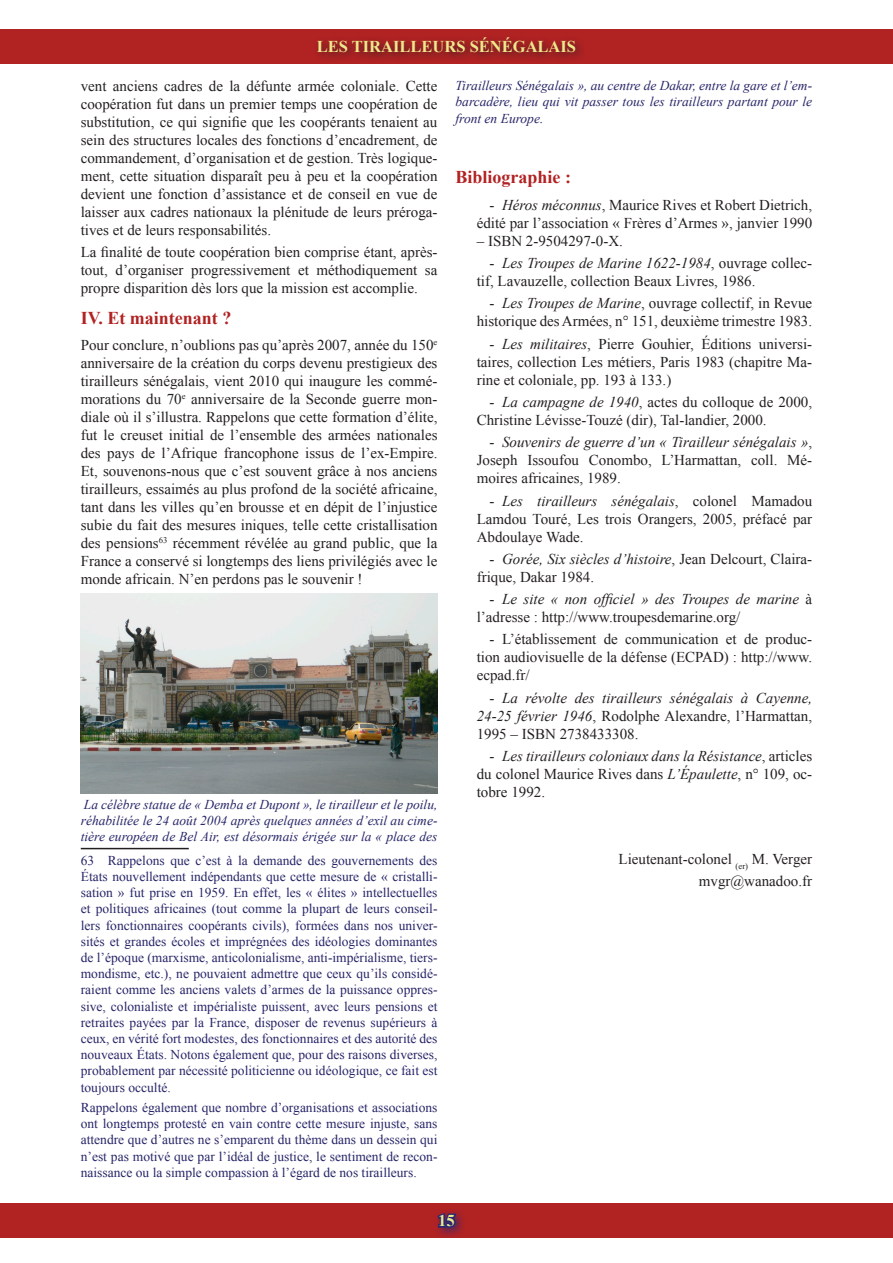
<style>
.page{position:relative;width:893px;height:1263px;background:#fff}
.page>*{position:absolute;margin:0;border:0;box-sizing:border-box;transform-origin:0 0}
.Titre_1{font:700 18px "Times New Roman";color:#b12223}
.t1{font:700 16.5px "Times New Roman";color:#eee88c}
.t2{font:15px/18px "Times New Roman";color:#231f20;text-align:justify}
.t3{font:italic 15px/18px "Times New Roman";color:#231f20;text-align:justify}
.Note_bdp{font:13.5px/16.2px "Times New Roman";color:#282669;text-align:justify}
.Légende{font:italic 13.5px/16.2px "Times New Roman";color:#282669;text-align:justify}
.s1{font-style:italic}
.s2{font-style:normal}
</style>
<div class="page">
<div style="left:0;top:30px;width:893px;height:34px;background:#b12223"></div>
<div style="left:313px;top:33px;width:273px;height:30px;background:#231f20;opacity:.75"></div>
<div style="left:0;top:1203px;width:893px;height:34px;background:#b12223"></div>
<div style="left:433px;top:1208px;width:34px;height:31px;background:#282873;opacity:.75"></div>
<svg style="left:435px;top:1211px;width:23px;height:19px"></svg>
<img style="left:81px;top:593px;width:357px;height:200px">
<hr style="left:81px;top:848px;width:108px;height:1px;background:#231f20">
<p class="t1" style="left:317px;top:35px;width:261px">LES TIRAILLEURS SÉNÉGALAIS</p>
<p class="t2" style="left:81px;top:77px;width:358px">vent anciens cadres de la défunte armée coloniale. Cette coopération fut dans un premier temps une coopération de substitution, ce qui signifie que les coopérants tenaient au sein des structures locales des fonctions d’encadrement, de commandement, d’organisation et de gestion. Très logique&shy;ment, cette situation disparaît peu à peu et la coopération devient une fonction d’assistance et de conseil en vue de laisser aux cadres nationaux la plénitude de leurs préroga&shy;tives et de leurs responsabilités.</p>
<p class="t2" style="left:81px;top:243px;width:358px">La finalité de toute coopération bien comprise étant, après&shy;tout, d’organiser progressivement et méthodiquement sa propre disparition dès lors que la mission est accomplie.</p>
<p class="Titre_1" style="left:81px;top:305px;width:152px">IV. Et maintenant ?</p>
<p class="t2" style="left:81px;top:336px;width:358px">Pour conclure, n’oublions pas qu’après 2007, année du 150<sup>e </sup>anniversaire de la création du corps devenu prestigieux des tirailleurs sénégalais, vient 2010 qui inaugure les commé&shy;morations du 70<sup>e</sup> anniversaire de la Seconde guerre mon&shy;diale où il s’illustra. Rappelons que cette formation d’élite, fut le creuset initial de l’ensemble des armées nationales des pays de l’Afrique francophone issus de l’ex-Empire.<br>Et, souvenons-nous que c’est souvent grâce à nos anciens tirailleurs, essaimés au plus profond de la société africaine, tant dans les villes qu’en brousse et en dépit de l’injustice subie du fait des mesures iniques, telle cette cristallisation des pensions<sup>63</sup> récemment révélée au grand public, que la France a conservé si longtemps des liens privilégiés avec le monde africain. N’en perdons pas le souvenir !</p>
<p class="Légende" style="left:81px;top:796px;width:358px">La célèbre statue de « Demba et Dupont », le tirailleur et le poilu, réhabilitée le 24 août 2004 après quelques années d’exil au cime&shy;tière européen de Bel Air, est désormais érigée sur la « place des</p>
<p class="Note_bdp" style="left:81px;top:852px;width:358px">63 Rappelons que c’est à la demande des gouvernements des États nouvellement indépendants que cette mesure de « cristalli&shy;sation » fut prise en 1959. En effet, les « élites » intellectuelles et politiques africaines (tout comme la plupart de leurs conseil&shy;lers fonctionnaires coopérants civils), formées dans nos univer&shy;sités et grandes écoles et imprégnées des idéologies dominantes de l’époque (marxisme, anticolonialisme, anti-impérialisme, tiers&shy;mondisme, etc.), ne pouvaient admettre que ceux qu’ils considé&shy;raient comme les anciens valets d’armes de la puissance oppres&shy;sive, colonialiste et impérialiste puissent, avec leurs pensions et retraites payées par la France, disposer de revenus supérieurs à ceux, en vérité fort modestes, des fonctionnaires et des autorité des nouveaux États. Notons également que, pour des raisons diverses, probablement par nécessité politicienne ou idéologique, ce fait est toujours occulté.</p>
<p class="Note_bdp" style="left:81px;top:1099px;width:358px">Rappelons également que nombre d’organisations et associations ont longtemps protesté en vain contre cette mesure injuste, sans attendre que d’autres ne s’emparent du thème dans un dessein qui n’est pas motivé que par l’idéal de justice, le sentiment de recon&shy;naissance ou la simple compassion à l’égard de nos tirailleurs.</p>
<p class="Légende" style="left:455px;top:77px;width:358px">Tirailleurs Sénégalais », au centre de Dakar, entre la gare et l’em&shy;barcadère, lieu qui vit passer tous les tirailleurs partant pour le front en Europe.</p>
<p class="Titre_1" style="left:455px;top:165px;width:117px">Bibliographie :</p>
<p class="t2" style="left:477px;top:196px;width:337px;text-align:right">- <span class="s1">Héros méconnus</span>, Maurice Rives et Robert Dietrich, édité par l’association « Frères d’Armes », janvier 1990</p>
<p class="t2" style="left:477px;top:232px;width:148px">– ISBN 2-9504297-0-X.</p>
<p class="t2" style="left:477px;top:254px;width:337px;text-indent:13px">- <span class="s1">Les Troupes de Marine 1622-1984</span>, ouvrage collec&shy;tif, Lavauzelle, collection Beaux Livres, 1986.</p>
<p class="t2" style="left:477px;top:294px;width:337px;text-align:right">- <span class="s1">Les Troupes de Marine</span>, ouvrage collectif, in Revue historique des Armées, n° 151, deuxième trimestre 1983.</p>
<p class="t2" style="left:477px;top:334px;width:337px;text-indent:13px">- <span class="s1">Les militaires</span>, Pierre Gouhier, Éditions universi&shy;taires, collection Les métiers, Paris 1983 (chapitre Ma&shy;rine et coloniale, pp. 193 à 133.)</p>
<p class="t2" style="left:477px;top:393px;width:337px;text-indent:13px">- <span class="s1">La campagne de 1940</span>, actes du colloque de 2000,<br>Christine Lévisse-Touzé (dir), Tal-landier, 2000.</p>
<p class="t2" style="left:477px;top:433px;width:337px;text-indent:13px">- <span class="s1">Souvenirs de guerre d’un « Tirailleur sénégalais »</span>, Joseph Issoufou Conombo, L’Harmattan, coll. Mé&shy;moires africaines, 1989.</p>
<p class="t2" style="left:477px;top:491px;width:337px;text-indent:13px">- <span class="s1">Les tirailleurs sénégalais</span>, colonel Mamadou Lamdou Touré, Les trois Orangers, 2005, préfacé par Abdoulaye Wade.</p>
<p class="t2" style="left:477px;top:549px;width:337px;text-indent:13px">- <span class="s1">Gorée, Six siècles d’histoire</span>, Jean Delcourt, Claira&shy;frique, Dakar 1984.</p>
<p class="t2" style="left:477px;top:590px;width:337px;text-indent:13px">- <span class="s1">Le site « non officiel » des Troupes de marine</span> à l’adresse : http://www.troupesdemarine.org/</p>
<p class="t2" style="left:477px;top:630px;width:337px;text-indent:13px">- L’établissement de communication et de produc&shy;tion audiovisuelle de la défense (ECPAD) : http://www. ecpad.fr/</p>
<p class="t3" style="left:477px;top:688px;width:337px;text-indent:13px"><span class="s2">-</span> La révolte des tirailleurs sénégalais à Cayenne, 24-25 février 1946<span class="s2">, Rodolphe Alexandre, l’Harmattan, 1995 – ISBN 2738433308.</span></p>
<p class="t2" style="left:477px;top:746px;width:337px;text-indent:13px">- <span class="s1">Les tirailleurs coloniaux dans la Résistance</span>, articles du colonel Maurice Rives dans <span class="s1">L’Épaulette</span>, n° 109, oc&shy;tobre 1992.</p>
<p class="t2" style="left:619px;top:849px;width:195px">Lieutenant-colonel <sub>(er)</sub> M. Verger</p>
<p class="t2" style="left:699px;top:871px;width:115px">mvgr@wanadoo.fr</p>
<p class="t1" style="left:438px;top:1209px;width:18px">15</p>
</div>
